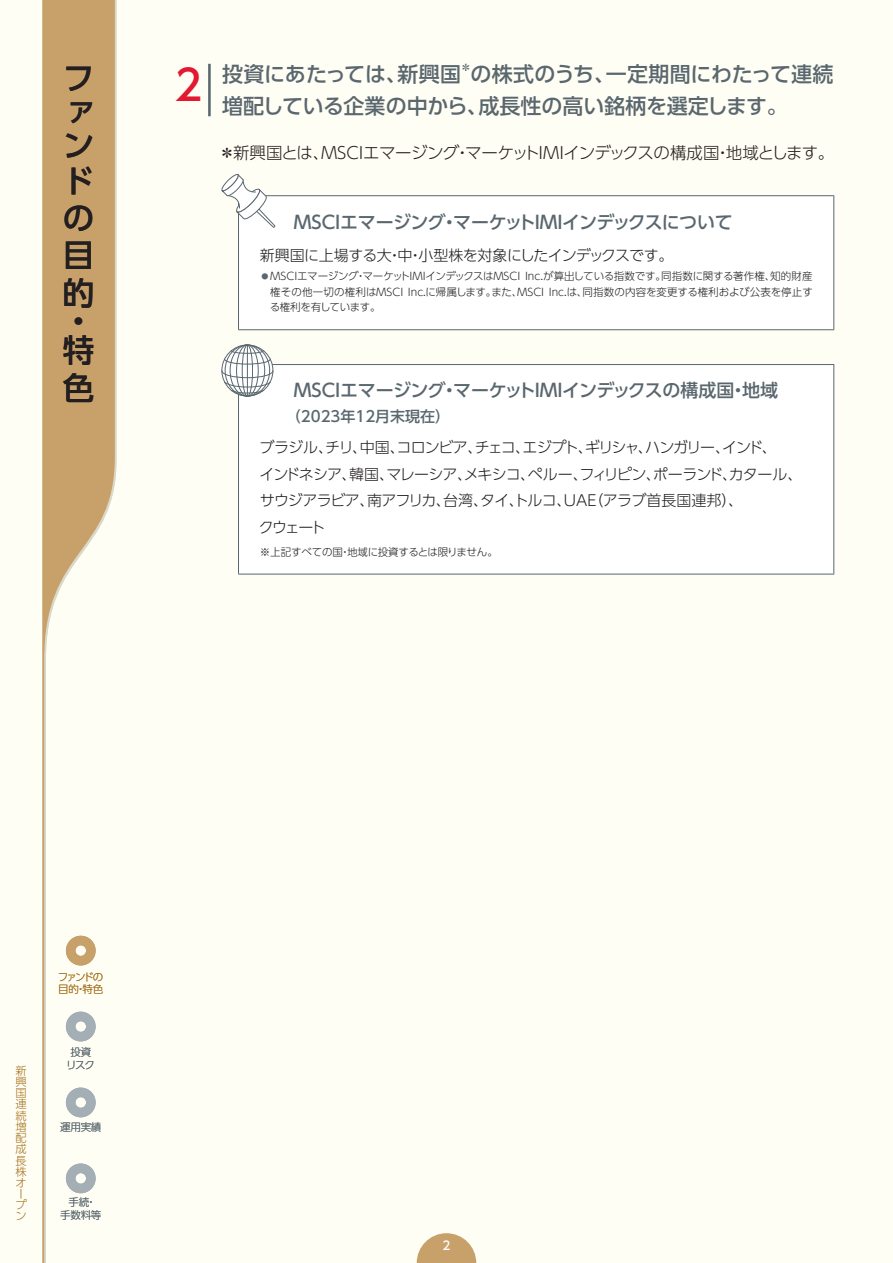
<style>
.page{position:relative;width:893px;height:1263px;background:#fffef4}
.page>*{position:absolute;margin:0;border:0;box-sizing:border-box;transform-origin:0 0}
.textbase{font:500 42px "UD Shin Go Pro";color:#e21931}
.t1{font:500 31.5px/37.2px "UD Shin Go Pro";color:#231f20;text-align:justify}
.C-14ptM{font:500 21px "UD Shin Go Pro";color:#5a676e}
.C-コラム見出し{font:500 18px "UD Shin Go Pro";letter-spacing:-.02em;color:#5a676e}
.C-11pt{font:300 16.5px "UD Shin Go Pro";letter-spacing:-.035em;color:#231f20}
.A-10pt{font:300 15px "UD Shin Go Pro";letter-spacing:-.055em;color:#231f20}
.A-10pt-2{font:300 15px "UD Shin Go Pro";letter-spacing:-.075em;color:#231f20}
.A-10pt-3{font:300 15px "UD Shin Go Pro";letter-spacing:-.035em;color:#231f20}
.C-コラム見出し-2{font:500 15px "UD Shin Go Pro";color:#5a676e}
.C-14ptM-2{font:500 12.3px "UD Shin Go Pro";color:#5a676e}
.t2{font:500 12px "UD Shin Go Pro";color:#fff}
.t3{font:300 11.25px/11.1px "UD Shin Go Pro";color:#a6721e}
.A-7pt{font:300 10.5px/15.8px "UD Shin Go Pro";letter-spacing:-.015em;color:#231f20;text-align:justify}
.t4{font:300 10.5px/12.6px "UD Shin Go Pro";letter-spacing:-.02em;color:#5a676e;text-align:center}
.t5{font:300 10.5px/12.6px "UD Shin Go Pro";letter-spacing:-.13em;color:#a6721e}
.s1{font-size:7.05px;color:#5a676e}
</style>
<div class="page">
<svg style="left:417px;top:1233px;width:59px;height:30px"></svg>
<svg style="left:43px;top:0;width:72px;height:1263px"></svg>
<svg style="left:66px;top:936px;width:30px;height:29px"></svg>
<svg style="left:66px;top:1012px;width:30px;height:29px"></svg>
<svg style="left:66px;top:1087px;width:30px;height:30px"></svg>
<svg style="left:66px;top:1163px;width:30px;height:30px"></svg>
<hr style="left:208px;top:64px;width:3px;height:52px;background:#5a676e">
<div style="left:238px;top:196px;width:596px;height:134px;background:#fff"></div>
<hr style="left:238px;top:195px;width:596px;height:1px;background:#5a676e">
<hr style="left:238px;top:196px;width:1px;height:133px;background:#5a676e">
<hr style="left:833px;top:196px;width:1px;height:133px;background:#5a676e">
<hr style="left:238px;top:329px;width:596px;height:1px;background:#5a676e">
<div style="left:238px;top:364px;width:596px;height:210px;background:#fff"></div>
<hr style="left:238px;top:364px;width:596px;height:1px;background:#5a676e">
<hr style="left:238px;top:365px;width:1px;height:209px;background:#5a676e">
<hr style="left:833px;top:365px;width:1px;height:209px;background:#5a676e">
<hr style="left:238px;top:574px;width:596px;height:1px;background:#5a676e">
<svg style="left:221px;top:174px;width:55px;height:54px"></svg>
<svg style="left:222px;top:345px;width:51px;height:51px"></svg>
<div style="left:230px;top:345px;width:35px;height:51px;border:1px solid #5a676e;border-radius:50%"></div>
<div style="left:236px;top:345px;width:23px;height:51px;border:1px solid #5a676e;border-radius:50%"></div>
<div style="left:242px;top:345px;width:11px;height:51px;border:1px solid #5a676e;border-radius:50%"></div>
<svg style="left:221px;top:350px;width:53px;height:44px"></svg>
<hr style="left:247px;top:345px;width:1px;height:51px;background:#5a676e">
<h2 class="t1" style="left:63px;top:61px;width:31px;line-height:33.2px">ファン</h2>
<h2 class="t1" style="left:63px;top:162px;width:31px">ドの目的</h2>
<h2 class="t1" style="left:63px;top:306px;width:32px;line-height:28.8px">・特</h2>
<h2 class="t1" style="left:63px;top:368px;width:32px">色</h2>
<p class="C-14ptM-2" style="left:460px;top:57px;width:14px">＊</p>
<p class="C-14ptM" style="left:222px;top:89px;width:567px">増配している企業の中から、成長性の高い銘柄を選定します。</p>
<p class="C-11pt" style="left:219px;top:140px;width:617px">＊新興国とは、MSCIエマージング・マーケットIMIインデックスの構成国・地域とします。</p>
<p class="textbase" style="left:174px;top:51px;width:29px">2</p>
<p class="C-14ptM" style="left:222px;top:57px;width:613px">投資にあたっては、新興国の株式のうち、一定期間にわたって連続</p>
<p class="C-コラム見出し" style="left:294px;top:207px;width:441px">MSCIエマージング・マーケットIMIインデックスについて</p>
<p class="A-10pt-3" style="left:260px;top:244px;width:415px">新興国に上場する大・中・小型株を対象にしたインデックスです。</p>
<p class="A-7pt" style="left:270px;top:268px;width:544px;text-indent:-8px"><span class="s1">●</span> MSCIエマージング・マーケットIMIインデックスはMSCI Inc.が算出している指数です。同指数に関する著作権、知的財産権その他一切の権利はMSCI Inc.に帰属します。また、MSCI Inc.は、同指数の内容を変更する権利および公表を停止する権利を有しています。</p>
<p class="C-コラム見出し" style="left:294px;top:376px;width:486px">MSCIエマージング・マーケットIMIインデックスの構成国・地域</p>
<p class="C-コラム見出し-2" style="left:286px;top:404px;width:166px">（2023年12月末現在）</p>
<p class="A-10pt-2" style="left:259px;top:435px;width:519px">ブラジル、チリ、中国、コロンビア、チェコ、エジプト、ギリシャ、ハンガリー、インド、</p>
<p class="A-10pt" style="left:259px;top:462px;width:545px">インドネシア、韓国、マレーシア、メキシコ、ペルー、フィリピン、ポーランド、カタール、</p>
<p class="A-10pt" style="left:260px;top:488px;width:485px">サウジアラビア、南アフリカ、台湾、タイ、トルコ、UAE（アラブ首長国連邦）、</p>
<p class="A-10pt" style="left:259px;top:515px;width:68px">クウェート</p>
<p class="A-7pt" style="left:260px;top:544px;width:240px">※上記すべての国・地域に投資するとは限りません。</p>
<p class="t3" style="left:16px;top:1064px;width:13px">新興国連続増配成長株オープン</p>
<p class="t5" style="left:58px;top:970px;width:47px">ファンドの目的・特色</p>
<p class="t4" style="left:66px;top:1045px;width:30px">投資リスク</p>
<p class="t4" style="left:60px;top:1120px;width:43px">運用実績</p>
<p class="t4" style="left:60px;top:1195px;width:43px">手続・<br>手数料等</p>
<p class="t2" style="left:442px;top:1236px;width:9px">2</p>
</div>
